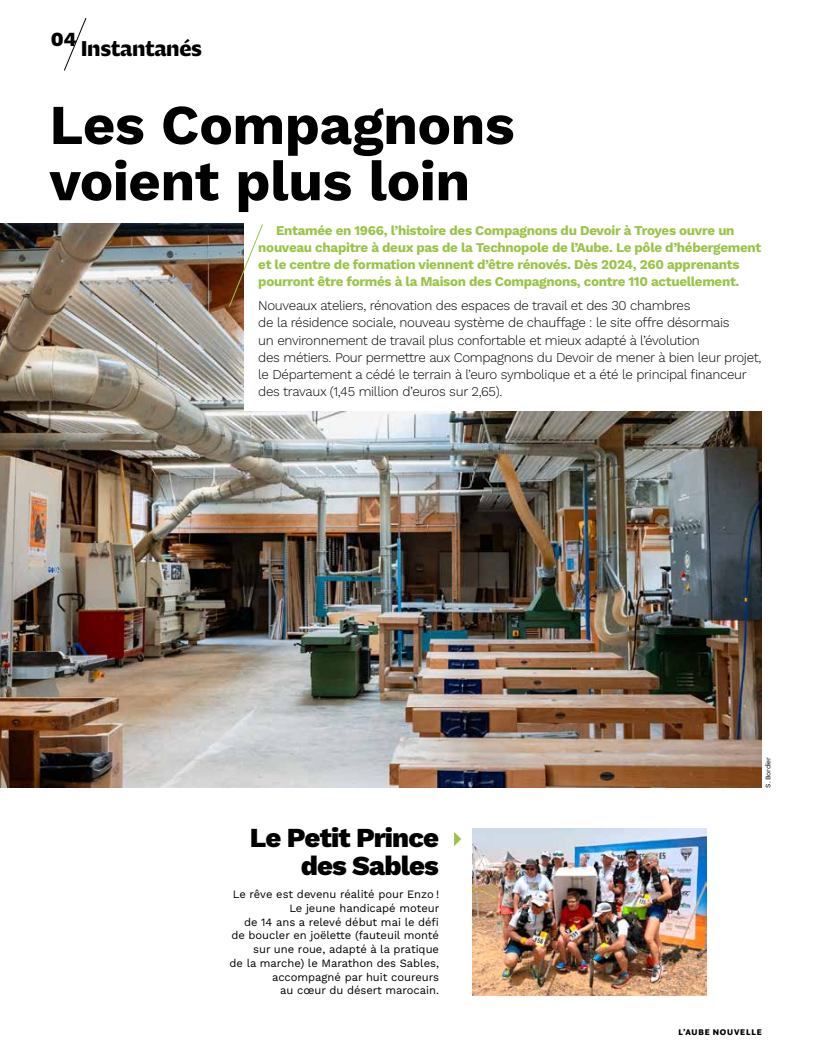
<style>
.page{position:relative;width:815px;height:1063px;background:#fff}
.page>*{position:absolute;margin:0;border:0;box-sizing:border-box;transform-origin:0 0}
.t1{font:700 56.25px/56.2px "Work Sans";letter-spacing:-.01em;color:#000}
.t2{font:800 27.5px/27.5px "Work Sans";letter-spacing:-.035em;color:#000;text-align:right}
.t3{font:21.25px "Diurnal Display Std Bld";letter-spacing:-.02em;color:#000}
.t4{font:800 20px "Work Sans";color:#000}
.t5{font:300 13.38px/17.1px "Work Sans";letter-spacing:-.025em;color:#000}
.t6{font:700 13.38px/17.1px "Work Sans";letter-spacing:-.025em;color:#99c446}
.t7{font:11.25px/13.8px "Work Sans";letter-spacing:-.005em;color:#000;text-align:right}
.t8{font:8.12px "Diurnal Display Std Bld";letter-spacing:.095em;color:#000}
.t9{font:6.88px "Work Sans";letter-spacing:-.045em;color:#000}
</style>
<div class="page">
<svg style="left:64px;top:18px;width:22px;height:53px"></svg>
<img style="left:0;top:224px;width:762px;height:563px">
<div style="left:244px;top:221px;width:521px;height:189px;background:#fff"></div>
<svg style="left:229px;top:224px;width:34px;height:83px"></svg>
<svg style="left:454px;top:832px;width:7px;height:14px"></svg>
<img style="left:472px;top:829px;width:234px;height:166px">
<h3 class="t4" style="left:51px;top:24px;width:27px">04</h3>
<h3 class="t3" style="left:81px;top:34px;width:123px">Instantanés</h3>
<h1 class="t1" style="left:49px;top:95px;width:467px">Les Compagnons voient plus loin</h1>
<p class="t6" style="left:258px;top:221px;width:505px;text-indent:18px">Entamée en 1966, l’histoire des Compagnons du Devoir à Troyes ouvre un nouveau chapitre à deux pas de la Technopole de l’Aube. Le pôle d’hébergement et le centre de formation viennent d’être rénovés. Dès 2024, 260 apprenants pourront être formés à la Maison des Compagnons, contre 110 actuellement.</p>
<p class="t5" style="left:258px;top:297px;width:505px">Nouveaux ateliers, rénovation des espaces de travail et des 30 chambres<br>de la résidence sociale, nouveau système de chauffage : le site offre désormais<br>un environnement de travail plus confortable et mieux adapté à l’évolution<br>des métiers. Pour permettre aux Compagnons du Devoir de mener à bien leur projet, le Département a cédé le terrain à l’euro symbolique et a été le principal financeur des travaux (1,45 million d’euros sur 2,65).</p>
<h2 class="t2" style="left:250px;top:823px;width:191px">Le Petit Prince des Sables</h2>
<p class="t7" style="left:229px;top:887px;width:211px">Le rêve est devenu réalité pour Enzo !<br>Le jeune handicapé moteur<br>de 14 ans a relevé début mai le défi de boucler en joëlette (fauteuil monté sur une roue, adapté à la pratique<br>de la marche) le Marathon des Sables, accompagné par huit coureurs<br>au cœur du désert marocain.</p>
<p class="t9" style="left:763px;top:788px;width:32px;rotate:-90deg">S. Bordier</p>
<p class="t8" style="left:679px;top:1026px;width:85px">L’AUBE NOUVELLE</p>
</div>
